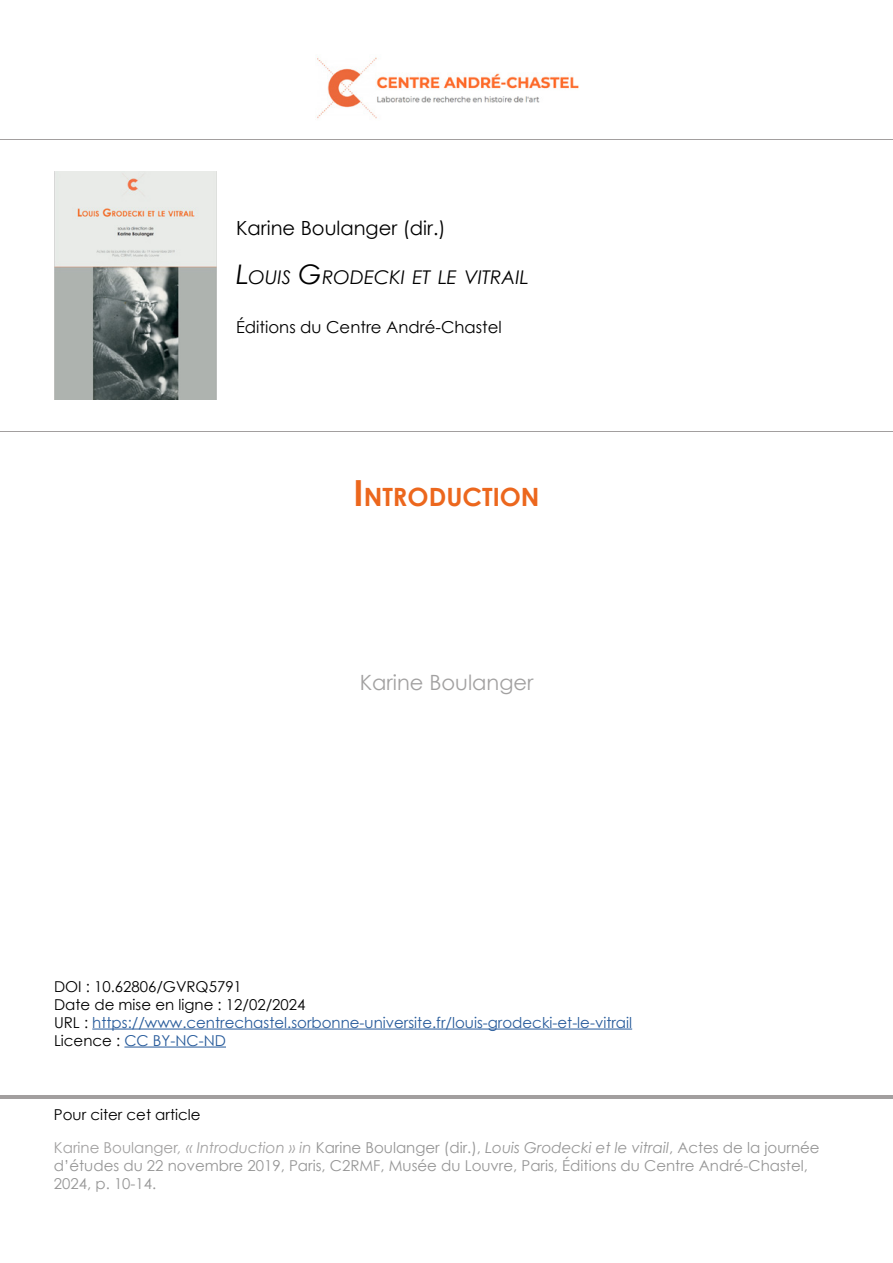
<style>
.page{position:relative;width:893px;height:1263px;background:#fff}
.page>*{position:absolute;margin:0;border:0;box-sizing:border-box;transform-origin:0 0}
.t1{font:700 25.2px "Century Gothic";color:#ec671d}
.t2{font:21px "Century Gothic";color:#a2a1a1}
.t3{font:19.5px "Century Gothic";color:#000}
.t4{font:italic 18.9px "Century Gothic";color:#000}
.t5{font:16.5px "Century Gothic";color:#000}
.t6{font:15px/18px "Century Gothic";color:#969696}
.t7{font:15px/18px "Century Gothic";color:#275b9b}
.t8{font:15px "Century Gothic";color:#000}
.s1{font-size:27px}
.s2{font-size:36px}
.s3{color:#000}
.s4{color:#a2a1a1}
.s5{font-style:italic;color:#a2a1a1}
.s6{font-style:italic}
</style>
<div class="page">
<img style="left:317px;top:56px;width:262px;height:63px">
<img style="left:54px;top:172px;width:162px;height:228px">
<hr style="left:92px;top:1028px;width:540px;height:1px;background:#275b9b">
<hr style="left:124px;top:1046px;width:102px;height:1px;background:#275b9b">
<hr style="left:0;top:1095px;width:79px;height:3px;background:#a29f9f">
<hr style="left:78px;top:1095px;width:83px;height:3px;background:#a29f9f">
<hr style="left:161px;top:1095px;width:82px;height:3px;background:#a29f9f">
<hr style="left:243px;top:1095px;width:82px;height:3px;background:#a29f9f">
<hr style="left:325px;top:1095px;width:83px;height:3px;background:#a29f9f">
<hr style="left:408px;top:1095px;width:82px;height:3px;background:#a29f9f">
<hr style="left:490px;top:1095px;width:83px;height:3px;background:#a29f9f">
<hr style="left:572px;top:1095px;width:83px;height:3px;background:#a29f9f">
<hr style="left:655px;top:1095px;width:83px;height:3px;background:#a29f9f">
<hr style="left:737px;top:1095px;width:83px;height:3px;background:#a29f9f">
<hr style="left:820px;top:1095px;width:73px;height:3px;background:#a29f9f">
<hr style="left:0;top:431px;width:76px;height:1px;background:#a29f9f">
<hr style="left:75px;top:431px;width:83px;height:1px;background:#a29f9f">
<hr style="left:158px;top:431px;width:83px;height:1px;background:#a29f9f">
<hr style="left:240px;top:431px;width:83px;height:1px;background:#a29f9f">
<hr style="left:323px;top:431px;width:83px;height:1px;background:#a29f9f">
<hr style="left:405px;top:431px;width:83px;height:1px;background:#a29f9f">
<hr style="left:488px;top:431px;width:82px;height:1px;background:#a29f9f">
<hr style="left:570px;top:431px;width:83px;height:1px;background:#a29f9f">
<hr style="left:653px;top:431px;width:82px;height:1px;background:#a29f9f">
<hr style="left:735px;top:431px;width:82px;height:1px;background:#a29f9f">
<hr style="left:817px;top:431px;width:76px;height:1px;background:#a29f9f">
<hr style="left:0;top:139px;width:76px;height:1px;background:#a29f9f">
<hr style="left:75px;top:139px;width:83px;height:1px;background:#a29f9f">
<hr style="left:158px;top:139px;width:83px;height:1px;background:#a29f9f">
<hr style="left:240px;top:139px;width:83px;height:1px;background:#a29f9f">
<hr style="left:323px;top:139px;width:82px;height:1px;background:#a29f9f">
<hr style="left:405px;top:139px;width:83px;height:1px;background:#a29f9f">
<hr style="left:488px;top:139px;width:82px;height:1px;background:#a29f9f">
<hr style="left:570px;top:139px;width:82px;height:1px;background:#a29f9f">
<hr style="left:652px;top:139px;width:83px;height:1px;background:#a29f9f">
<hr style="left:735px;top:139px;width:82px;height:1px;background:#a29f9f">
<hr style="left:817px;top:139px;width:76px;height:1px;background:#a29f9f">
<h3 class="t3" style="left:236px;top:214px;width:211px">Karine Boulanger (dir.)</h3>
<p class="t4" style="left:236px;top:264px;width:293px"><span class="s1">L</span>OUIS <span class="s1">G</span>RODECKI ET LE VITRAIL</p>
<p class="t5" style="left:236px;top:315px;width:267px">Éditions du Centre André-Chastel</p>
<h1 class="t1" style="left:354px;top:478px;width:187px"><span class="s2">I</span>NTRODUCTION</h1>
<h2 class="t2" style="left:360px;top:667px;width:175px">Karine Boulanger</h2>
<p class="t7" style="left:54px;top:977px;width:580px"><span class="s3">DOI : 10.62806/GVRQ5791<br>Date de mise en ligne : 12/02/2024<br>URL :</span> https://www.centrechastel.sorbonne-universite.fr/louis-grodecki-et-le-vitrail <span class="s3">Licence :</span> CC BY-NC-ND</p>
<p class="t8" style="left:54px;top:1104px;width:148px">Pour citer cet article</p>
<p class="t6" style="left:54px;top:1138px;width:767px"><span class="s4">Karine Boulanger</span><span class="s5">, « Introduction » in</span> Karine Boulanger (dir.), <span class="s6">Louis Grodecki et le vitrail</span>, Actes de la journée d’études du 22 novembre 2019, Paris, C2RMF, Musée du Louvre, Paris, Éditions du Centre André-Chastel,<br>2024, p. 10-14.</p>
</div>
